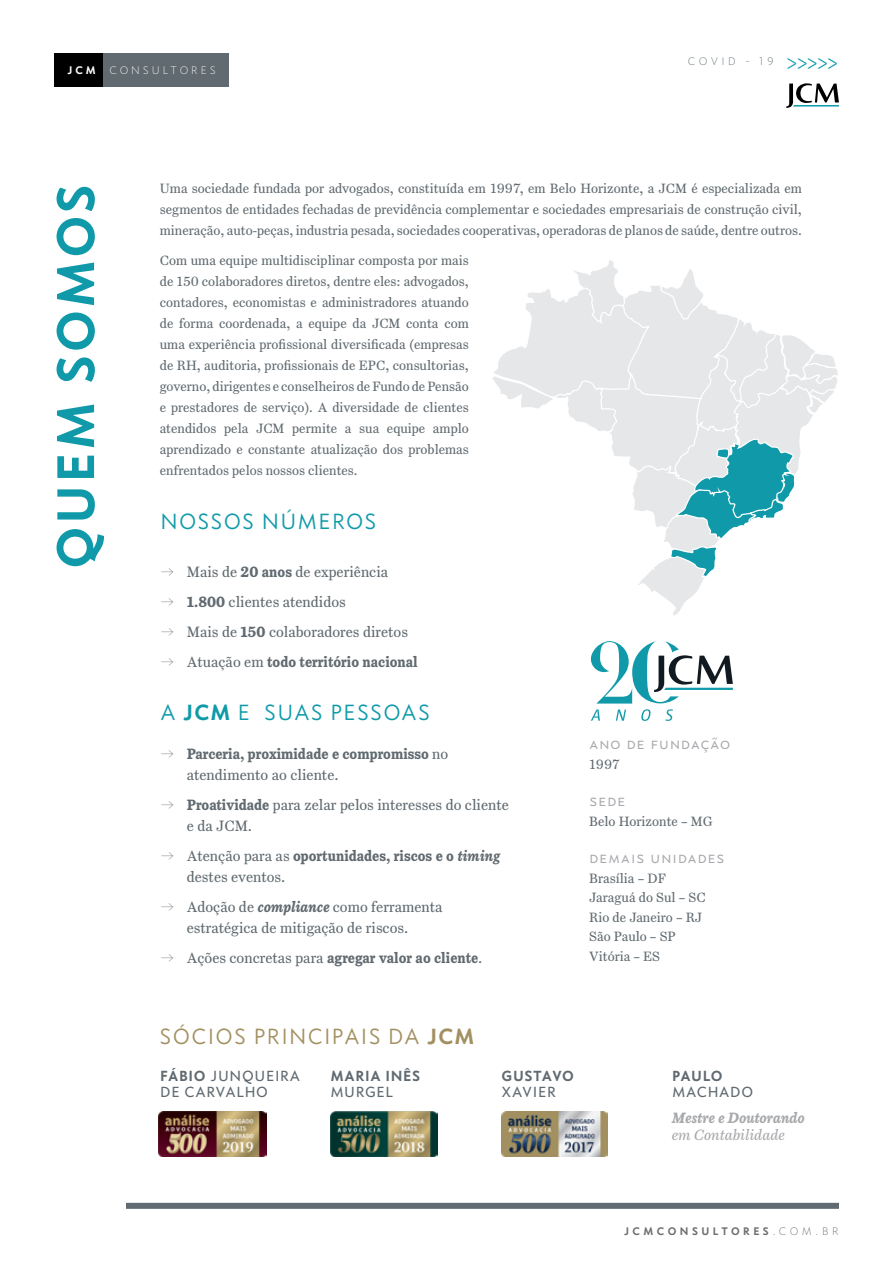
<style>
.page{position:relative;width:893px;height:1263px;background:#fff}
.page>*{position:absolute;margin:0;border:0;box-sizing:border-box;transform-origin:0 0}
.t1{font:700 54px "Concourse C2";color:#109aa9}
.t2{font:22.5px "Concourse C3";color:#109aa9}
.t3{font:22.5px "Concourse C3";color:#a39061}
.t4{font:16.5px "Concourse C3";letter-spacing:.025em;color:#a7a9ac}
.t5{font:15px/30px "Century Supra T4";color:#606a70}
.t6{font:700 15px/21px "Century Supra T4";color:#606a70}
.t7{font:15px/16.5px "Concourse C4";color:#606a70}
.t8{font:italic 700 15px "Century Supra T4";color:#a7a9ac}
.t9{font:italic 15px "Century Supra T4";color:#a7a9ac}
.t10{font:700 15px "Concourse C4";color:#606a70}
.t11{font:700 15px "Concourse C4";letter-spacing:-.02em;color:#606a70}
.t12{font:13.5px/21px "Century Supra T4";color:#606a70;text-align:justify}
.t13{font:700 11.25px "Concourse C2";letter-spacing:.25em;color:#6d6e71}
.t14{font:11.25px "Concourse C2";letter-spacing:.2em;color:#fff}
.t15{font:11.25px "Concourse C2";letter-spacing:.25em;color:#606a70}
.s1{font-weight:700}
.s2{font-weight:400}
.s3{font-weight:700;font-style:italic}
</style>
<div class="page">
<svg style="left:492px;top:260px;width:346px;height:355px"></svg>
<img style="left:159px;top:1111px;width:107px;height:45px">
<img style="left:330px;top:1111px;width:107px;height:45px">
<img style="left:501px;top:1112px;width:107px;height:44px">
<svg style="left:616px;top:709px;width:10px;height:12px"></svg>
<svg style="left:641px;top:709px;width:9px;height:12px"></svg>
<svg style="left:665px;top:709px;width:8px;height:12px"></svg>
<svg style="left:591px;top:641px;width:142px;height:62px"></svg>
<svg style="left:591px;top:709px;width:9px;height:12px"></svg>
<div style="left:54px;top:53px;width:170px;height:34px;background:#000"></div>
<div style="left:103px;top:53px;width:126px;height:34px;background:#606a70"></div>
<svg style="left:786px;top:83px;width:53px;height:25px"></svg>
<div style="left:126px;top:1203px;width:713px;height:6px;background:#606a70"></div>
<p class="t14" style="left:67px;top:64px;width:150px"><span class="s1">JCM</span> CONSULTORES</p>
<p class="t15" style="left:688px;top:55px;width:88px">COVID - 19</p>
<h1 class="t1" style="left:43px;top:570px;width:389px;rotate:-90deg">QUEM SOMOS</h1>
<p class="t12" style="left:160px;top:178px;width:644px">Uma sociedade fundada por advogados, constituída em 1997, em Belo Horizonte, a JCM é especializada em segmentos de entidades fechadas de previdência complementar e sociedades empresariais de construção civil, mineração, auto-peças, industria pesada, sociedades cooperativas, operadoras de planos de saúde, dentre outros.</p>
<p class="t12" style="left:160px;top:250px;width:311px">Com uma equipe multidisciplinar composta por mais de 150 colaboradores diretos, dentre eles: advogados, contadores, economistas e administradores atuando de forma coordenada, a equipe da JCM conta com uma experiência profissional diversificada (empresas de RH, auditoria, profissionais de EPC, consultorias, governo, dirigentes e conselheiros de Fundo de Pensão e prestadores de serviço). A diversidade de clientes atendidos pela JCM permite a sua equipe amplo aprendizado e constante atualização dos problemas enfrentados pelos nossos clientes.</p>
<h2 class="t2" style="left:160px;top:508px;width:219px">NOSSOS NÚMEROS</h2>
<p class="t5" style="left:187px;top:557px;width:233px">Mais de <span class="s1">20 anos</span> de experiência<br><span class="s1">1.800</span> clientes atendidos<br>Mais de <span class="s1">150</span> colaboradores diretos<br>Atuação em <span class="s1">todo território nacional</span></p>
<h2 class="t2" style="left:160px;top:699px;width:272px">A <span class="s1">JCM</span> E SUAS PESSOAS</h2>
<p class="t6" style="left:187px;top:743px;width:263px">Parceria, proximidade e compromisso <span class="s2">no atendimento ao cliente.</span></p>
<p class="t5" style="left:187px;top:795px;width:324px;line-height:21px"><span class="s1">Proatividade</span> para zelar pelos interesses do cliente e da JCM.</p>
<p class="t5" style="left:187px;top:846px;width:315px;line-height:21px">Atenção para as <span class="s1">oportunidades, riscos e o</span> <span class="s3">timing </span>destes eventos.</p>
<p class="t5" style="left:187px;top:897px;width:257px;line-height:21px">Adoção de <span class="s3">compliance</span> como ferramenta estratégica de mitigação de riscos.</p>
<p class="t6" style="left:187px;top:947px;width:297px"><span class="s2">Ações concretas para</span> agregar valor ao cliente<span class="s2">.</span></p>
<p class="t4" style="left:589px;top:734px;width:143px">ano de fundação</p>
<p class="t12" style="left:589px;top:754px;width:32px">1997</p>
<p class="t4" style="left:589px;top:791px;width:38px">sede</p>
<p class="t12" style="left:589px;top:811px;width:125px">Belo Horizonte – MG</p>
<p class="t4" style="left:589px;top:848px;width:137px">demais unidades</p>
<p class="t12" style="left:589px;top:869px;width:118px;line-height:19.5px;text-align:left">Brasília – DF<br>Jaraguá do Sul – SC<br>Rio de Janeiro – RJ<br>São Paulo – SP<br>Vitória – ES</p>
<h2 class="t3" style="left:159px;top:1024px;width:318px">SÓCIOS PRINCIPAIS DA <span class="s1">JCM</span></h2>
<p class="t7" style="left:160px;top:1067px;width:142px"><span class="s1">FÁBIO</span> JUNQUEIRA<br>DE CARVALHO</p>
<p class="t10" style="left:330px;top:1066px;width:92px">MARIA INÊS</p>
<p class="t7" style="left:330px;top:1084px;width:65px">MURGEL</p>
<p class="t11" style="left:501px;top:1066px;width:75px">GUSTAVO</p>
<p class="t7" style="left:501px;top:1084px;width:57px">XAVIER</p>
<p class="t10" style="left:672px;top:1066px;width:53px">PAULO</p>
<p class="t7" style="left:672px;top:1084px;width:83px">MACHADO</p>
<p class="t8" style="left:672px;top:1109px;width:134px">Mestre e Doutorando</p>
<p class="t9" style="left:672px;top:1125px;width:114px">em Contabilidade</p>
<p class="t13" style="left:624px;top:1224px;width:217px">JCMCONSULTORES<span class="s2">.COM.BR</span></p>
</div>
